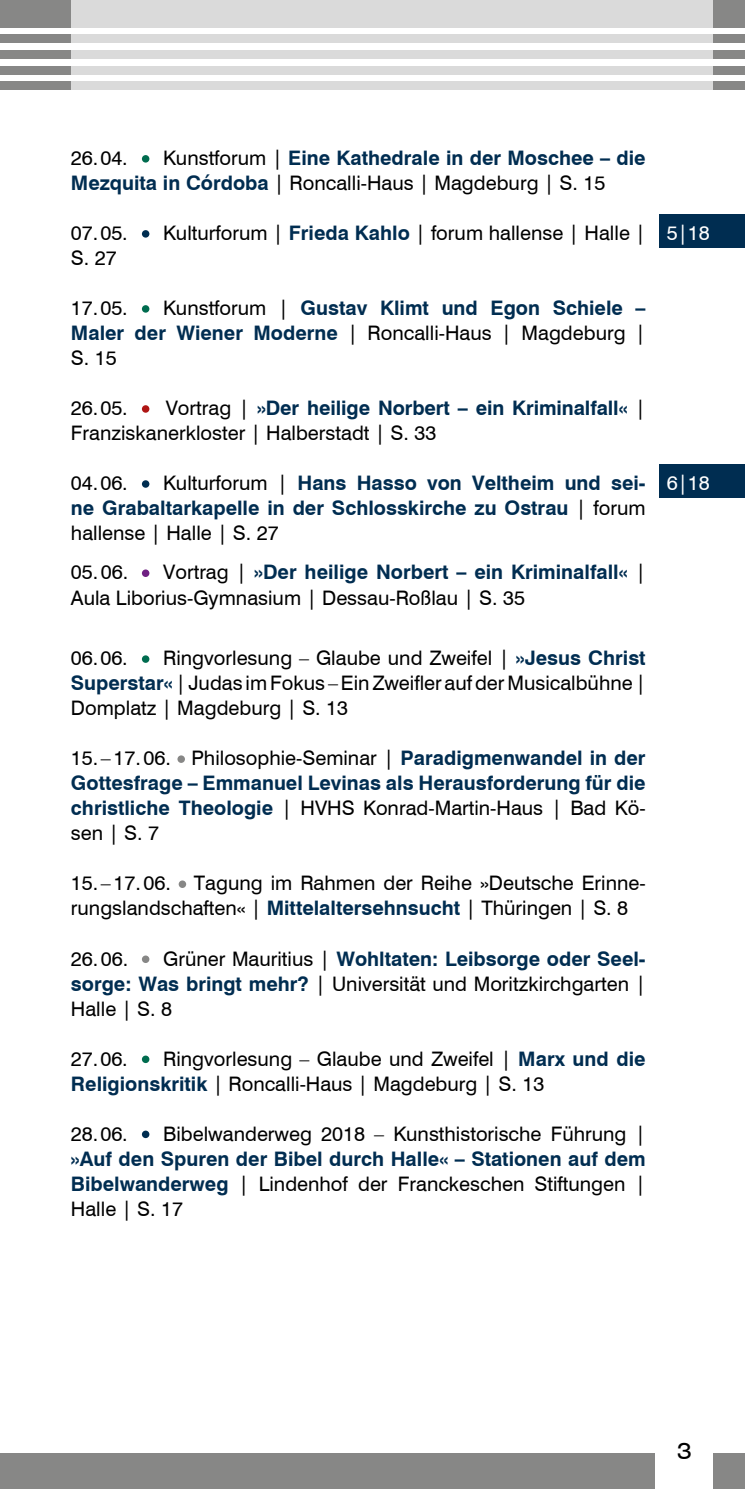
<style>
.page{position:relative;width:745px;height:1489px;background:#fff}
.page>*{position:absolute;margin:0;border:0;box-sizing:border-box;transform-origin:0 0}
.t1{font:expanded 22.5px "Swiss 721 BT";color:#000}
.t2{font:20px/25px "Swiss 721 BT";color:#000}
.t3{font:700 20px/25px "Swiss 721 BT";color:#002d51;text-align:justify}
.t4{font:20px "Swiss 721 BT";color:#fff}
.s1{font-weight:400;color:#000}
.s2{font-weight:700;color:#002d51}
</style>
<div class="page">
<div style="left:0;top:1453px;width:654px;height:35px;background:#878786"></div>
<div style="left:712px;top:1453px;width:32px;height:35px;background:#878786"></div>
<div style="left:0;top:0;width:71px;height:28px;background:#878786"></div>
<div style="left:0;top:35px;width:71px;height:8px;background:#878786"></div>
<div style="left:0;top:81px;width:71px;height:9px;background:#878786"></div>
<div style="left:0;top:50px;width:71px;height:9px;background:#878786"></div>
<div style="left:0;top:66px;width:71px;height:8px;background:#878786"></div>
<div style="left:71px;top:0;width:641px;height:28px;background:#dadada"></div>
<div style="left:71px;top:35px;width:641px;height:8px;background:#dadada"></div>
<div style="left:71px;top:81px;width:641px;height:9px;background:#dadada"></div>
<div style="left:71px;top:50px;width:641px;height:9px;background:#dadada"></div>
<div style="left:71px;top:66px;width:641px;height:8px;background:#dadada"></div>
<div style="left:712px;top:35px;width:32px;height:8px;background:#878786"></div>
<div style="left:712px;top:81px;width:32px;height:9px;background:#878786"></div>
<div style="left:712px;top:50px;width:32px;height:9px;background:#878786"></div>
<div style="left:712px;top:66px;width:32px;height:8px;background:#878786"></div>
<div style="left:712px;top:0;width:32px;height:28px;background:#878786"></div>
<div style="left:659px;top:464px;width:85px;height:33px;background:#002d51"></div>
<div style="left:659px;top:214px;width:85px;height:33px;background:#002d51"></div>
<div style="left:142px;top:155px;width:7px;height:8px;background:#006c4f;border-radius:50%"></div>
<div style="left:142px;top:230px;width:7px;height:8px;background:#002d51;border-radius:50%"></div>
<div style="left:142px;top:305px;width:7px;height:8px;background:#006c4f;border-radius:50%"></div>
<div style="left:142px;top:405px;width:7px;height:8px;background:#af1614;border-radius:50%"></div>
<div style="left:142px;top:480px;width:7px;height:8px;background:#002d51;border-radius:50%"></div>
<div style="left:142px;top:569px;width:7px;height:8px;background:#6f2082;border-radius:50%"></div>
<div style="left:142px;top:655px;width:7px;height:8px;background:#006c4f;border-radius:50%"></div>
<div style="left:177px;top:755px;width:8px;height:8px;background:#878786;border-radius:50%"></div>
<div style="left:178px;top:880px;width:8px;height:8px;background:#878786;border-radius:50%"></div>
<div style="left:142px;top:955px;width:7px;height:8px;background:#878786;border-radius:50%"></div>
<div style="left:142px;top:1055px;width:7px;height:8px;background:#006c4f;border-radius:50%"></div>
<div style="left:142px;top:1130px;width:7px;height:8px;background:#002d51;border-radius:50%"></div>
<p class="t3" style="left:71px;top:145px;width:576px;text-indent:92px"><span class="s1">Kunstforum |</span> Eine Kathedrale in der Moschee – die<br>Mezquita in Córdoba <span class="s1">| Roncalli-Haus | Magdeburg | S. 15</span></p>
<p class="t2" style="left:71px;top:220px;width:58px">07.05.</p>
<p class="t2" style="left:163px;top:220px;width:483px">Kulturforum | <span class="s2">Frieda Kahlo</span> | forum hallense | Halle |</p>
<p class="t2" style="left:71px;top:245px;width:47px">S. 27</p>
<p class="t2" style="left:71px;top:295px;width:58px">17.05.</p>
<p class="t2" style="left:71px;top:145px;width:58px">26.04.</p>
<p class="t3" style="left:71px;top:295px;width:576px;text-indent:92px"><span class="s1">Kunstforum |</span> Gustav Klimt und Egon Schiele – Maler der Wiener Moderne <span class="s1">| Roncalli-Haus | Magdeburg | S. 15</span></p>
<p class="t2" style="left:71px;top:395px;width:58px">26.05.</p>
<p class="t2" style="left:71px;top:395px;width:576px;text-indent:95px">Vortrag | <span class="s2">»Der heilige Norbert – ein Kriminalfall«</span> |<br>Franziskanerkloster | Halberstadt | S. 33</p>
<p class="t2" style="left:71px;top:470px;width:58px">04.06.</p>
<p class="t3" style="left:71px;top:470px;width:576px;text-indent:92px"><span class="s1">Kulturforum |</span> Hans Hasso von Veltheim und sei&shy;ne Grabaltarkapelle in der Schlosskirche zu Ostrau <span class="s1">| forum hallense | Halle | S. 27</span></p>
<p class="t2" style="left:71px;top:559px;width:59px">05.06.</p>
<p class="t2" style="left:71px;top:559px;width:576px;text-indent:92px">Vortrag | <span class="s2">»Der heilige Norbert – ein Kriminalfall«</span> |<br>Aula Liborius-Gymnasium | Dessau-Roßlau | S. 35</p>
<p class="t2" style="left:71px;top:645px;width:576px;text-align:justify;text-indent:92px">Ringvorlesung – Glaube und Zweifel | <span class="s2">»Jesus Christ Superstar«</span> | Judas im Fokus – Ein Zweifler auf der Musicalbühne | Domplatz | Magdeburg | S. 13</p>
<p class="t3" style="left:71px;top:745px;width:576px"><span class="s1">15.–17.06. Philosophie-Seminar |</span> Paradigmenwandel in der Gottesfrage – Emmanuel Levinas als Herausforderung für die christliche Theologie <span class="s1">| HVHS Konrad-Martin-Haus | Bad Kö&shy;sen | S. 7</span></p>
<p class="t2" style="left:71px;top:870px;width:576px">15.–17.06. Tagung im Rahmen der Reihe »Deutsche Erinne&shy;rungslandschaften« | <span class="s2">Mittelaltersehnsucht</span> | Thüringen | S. 8</p>
<p class="t2" style="left:71px;top:945px;width:59px">26.06.</p>
<p class="t2" style="left:71px;top:645px;width:58px">06.06.</p>
<p class="t2" style="left:71px;top:945px;width:576px;text-align:justify;text-indent:92px">Grüner Mauritius | <span class="s2">Wohltaten: Leibsorge oder Seel&shy;sorge: Was bringt mehr?</span> | Universität und Moritzkirchgarten | Halle | S. 8</p>
<p class="t2" style="left:71px;top:1045px;width:58px">27.06.</p>
<p class="t2" style="left:71px;top:1045px;width:576px;text-indent:92px">Ringvorlesung – Glaube und Zweifel | <span class="s2">Marx und die<br>Religionskritik</span> | Roncalli-Haus | Magdeburg | S. 13</p>
<p class="t2" style="left:71px;top:1120px;width:58px">28.06.</p>
<p class="t2" style="left:163px;top:1120px;width:483px">Bibelwanderweg 2018 – Kunsthistorische Führung |</p>
<p class="t3" style="left:71px;top:1145px;width:576px">»Auf den Spuren der Bibel durch Halle« – Stationen auf dem Bibelwanderweg <span class="s1">| Lindenhof der Franckeschen Stiftungen | Halle | S. 17</span></p>
<p class="t4" style="left:666px;top:221px;width:44px">5|18</p>
<p class="t4" style="left:666px;top:471px;width:44px">6|18</p>
<p class="t1" style="left:676px;top:1437px;width:17px">3</p>
</div>
